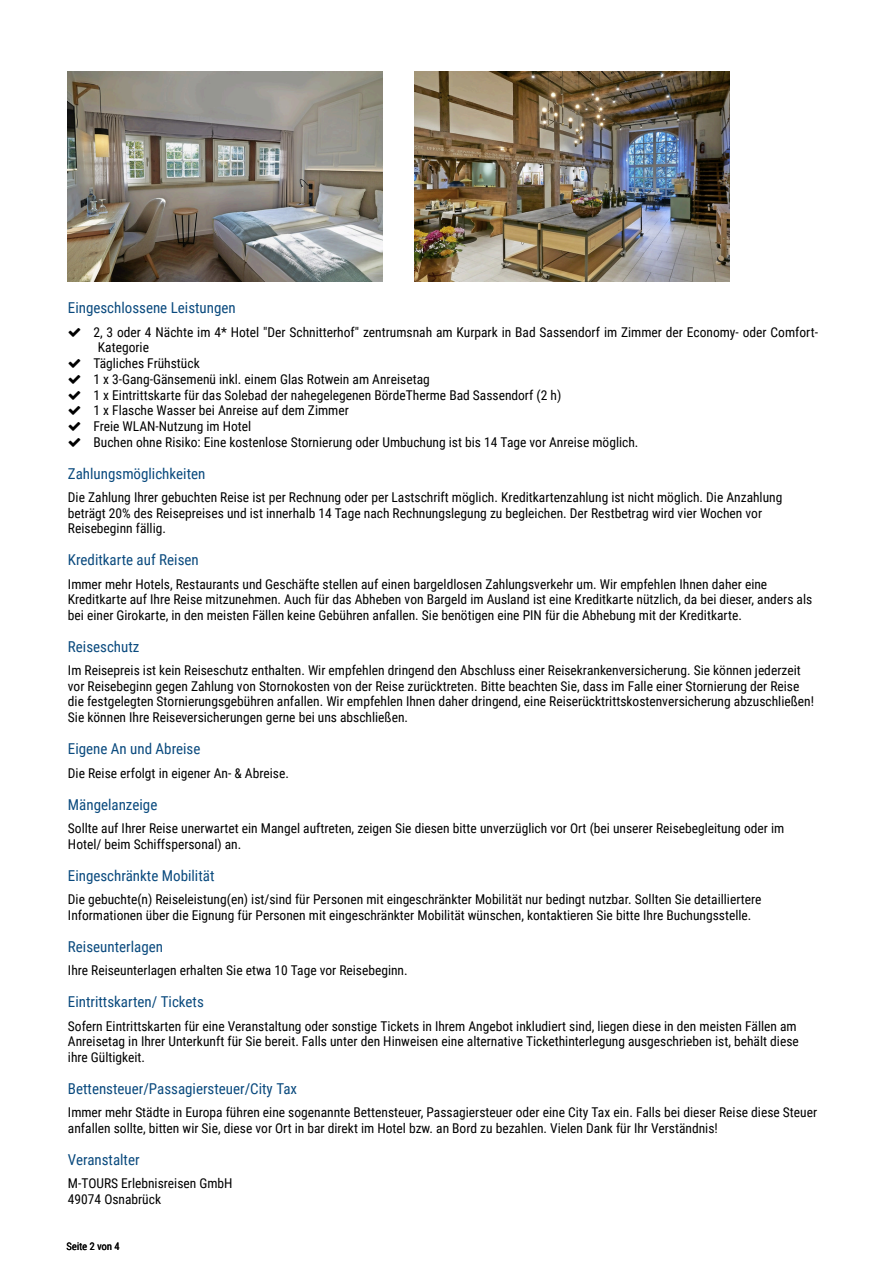
<style>
.page{position:relative;width:893px;height:1263px;background:#fff}
.page>*{position:absolute;margin:0;border:0;box-sizing:border-box;transform-origin:0 0}
.t1{font:15px "Roboto Condensed";color:#0a4a7e}
.t2{font:13.5px/15.5px "Roboto Condensed";color:#000}
.t3{font:10.5px "Roboto Condensed";color:#000}
</style>
<div class="page">
<img style="left:68px;top:72px;width:314px;height:210px">
<img style="left:415px;top:72px;width:314px;height:210px">
<p class="t1" style="left:68px;top:301px;width:169px">Eingeschlossene Leistungen</p>
<p class="t2" style="left:93px;top:325px;width:726px">2, 3 oder 4 Nächte im 4* Hotel "Der Schnitterhof" zentrumsnah am Kurpark in Bad Sassendorf im Zimmer der Economy- oder Comfort-</p>
<p class="t2" style="left:98px;top:341px;width:53px">Kategorie</p>
<p class="t2" style="left:93px;top:356px;width:108px">Tägliches Frühstück</p>
<p class="t2" style="left:93px;top:372px;width:338px">1 x 3-Gang-Gänsemenü inkl. einem Glas Rotwein am Anreisetag</p>
<p class="t2" style="left:93px;top:388px;width:469px">1 x Eintrittskarte für das Solebad der nahegelegenen BördeTherme Bad Sassendorf (2 h)</p>
<p class="t2" style="left:93px;top:404px;width:257px">1 x Flasche Wasser bei Anreise auf dem Zimmer</p>
<p class="t2" style="left:93px;top:419px;width:159px">Freie WLAN-Nutzung im Hotel</p>
<p class="t2" style="left:93px;top:435px;width:546px">Buchen ohne Risiko: Eine kostenlose Stornierung oder Umbuchung ist bis 14 Tage vor Anreise möglich.</p>
<p class="t1" style="left:68px;top:467px;width:139px">Zahlungsmöglichkeiten</p>
<p class="t2" style="left:68px;top:491px;width:716px">Die Zahlung Ihrer gebuchten Reise ist per Rechnung oder per Lastschrift möglich. Kreditkartenzahlung ist nicht möglich. Die Anzahlung beträgt 20% des Reisepreises und ist innerhalb 14 Tage nach Rechnungslegung zu begleichen. Der Restbetrag wird vier Wochen vor<br>Reisebeginn fällig.</p>
<p class="t1" style="left:68px;top:553px;width:132px">Kreditkarte auf Reisen</p>
<p class="t2" style="left:68px;top:577px;width:746px">Immer mehr Hotels, Restaurants und Geschäfte stellen auf einen bargeldlosen Zahlungsverkehr um. Wir empfehlen Ihnen daher eine<br>Kreditkarte auf Ihre Reise mitzunehmen. Auch für das Abheben von Bargeld im Ausland ist eine Kreditkarte nützlich, da bei dieser, anders als bei einer Girokarte, in den meisten Fällen keine Gebühren anfallen. Sie benötigen eine PIN für die Abhebung mit der Kreditkarte.</p>
<p class="t1" style="left:68px;top:640px;width:73px">Reiseschutz</p>
<p class="t2" style="left:68px;top:664px;width:747px">Im Reisepreis ist kein Reiseschutz enthalten. Wir empfehlen dringend den Abschluss einer Reisekrankenversicherung. Sie können jederzeit vor Reisebeginn gegen Zahlung von Stornokosten von der Reise zurücktreten. Bitte beachten Sie, dass im Falle einer Stornierung der Reise die festgelegten Stornierungsgebühren anfallen. Wir empfehlen Ihnen daher dringend, eine Reiserücktrittskostenversicherung abzuschließen!<br>Sie können Ihre Reiseversicherungen gerne bei uns abschließen.</p>
<p class="t1" style="left:68px;top:742px;width:134px">Eigene An und Abreise</p>
<p class="t2" style="left:68px;top:766px;width:222px">Die Reise erfolgt in eigener An- &amp; Abreise.</p>
<p class="t1" style="left:68px;top:797px;width:91px">Mängelanzeige</p>
<p class="t2" style="left:68px;top:821px;width:718px">Sollte auf Ihrer Reise unerwartet ein Mangel auftreten, zeigen Sie diesen bitte unverzüglich vor Ort (bei unserer Reisebegleitung oder im<br>Hotel/ beim Schiffspersonal) an.</p>
<p class="t1" style="left:68px;top:868px;width:148px">Eingeschränkte Mobilität</p>
<p class="t2" style="left:68px;top:892px;width:695px">Die gebuchte(n) Reiseleistung(en) ist/sind für Personen mit eingeschränkter Mobilität nur bedingt nutzbar. Sollten Sie detailliertere<br>Informationen über die Eignung für Personen mit eingeschränkter Mobilität wünschen, kontaktieren Sie bitte Ihre Buchungsstelle.</p>
<p class="t1" style="left:68px;top:940px;width:97px">Reiseunterlagen</p>
<p class="t2" style="left:68px;top:963px;width:341px">Ihre Reiseunterlagen erhalten Sie etwa 10 Tage vor Reisebeginn.</p>
<p class="t1" style="left:68px;top:995px;width:137px">Eintrittskarten/ Tickets</p>
<p class="t2" style="left:68px;top:1019px;width:732px">Sofern Eintrittskarten für eine Veranstaltung oder sonstige Tickets in Ihrem Angebot inkludiert sind, liegen diese in den meisten Fällen am<br>Anreisetag in Ihrer Unterkunft für Sie bereit. Falls unter den Hinweisen eine alternative Tickethinterlegung ausgeschrieben ist, behält diese ihre Gültigkeit.</p>
<p class="t1" style="left:68px;top:1082px;width:231px">Bettensteuer/Passagiersteuer/City Tax</p>
<p class="t2" style="left:68px;top:1106px;width:751px">Immer mehr Städte in Europa führen eine sogenannte Bettensteuer, Passagiersteuer oder eine City Tax ein. Falls bei dieser Reise diese Steuer anfallen sollte, bitten wir Sie, diese vor Ort in bar direkt im Hotel bzw. an Bord zu bezahlen. Vielen Dank für Ihr Verständnis!</p>
<p class="t1" style="left:68px;top:1153px;width:73px">Veranstalter</p>
<p class="t2" style="left:68px;top:1177px;width:166px">M-TOURS Erlebnisreisen GmbH<br>49074 Osnabrück</p>
<p class="t3" style="left:66px;top:1242px;width:55px">Seite 2 von 4</p>
</div>
